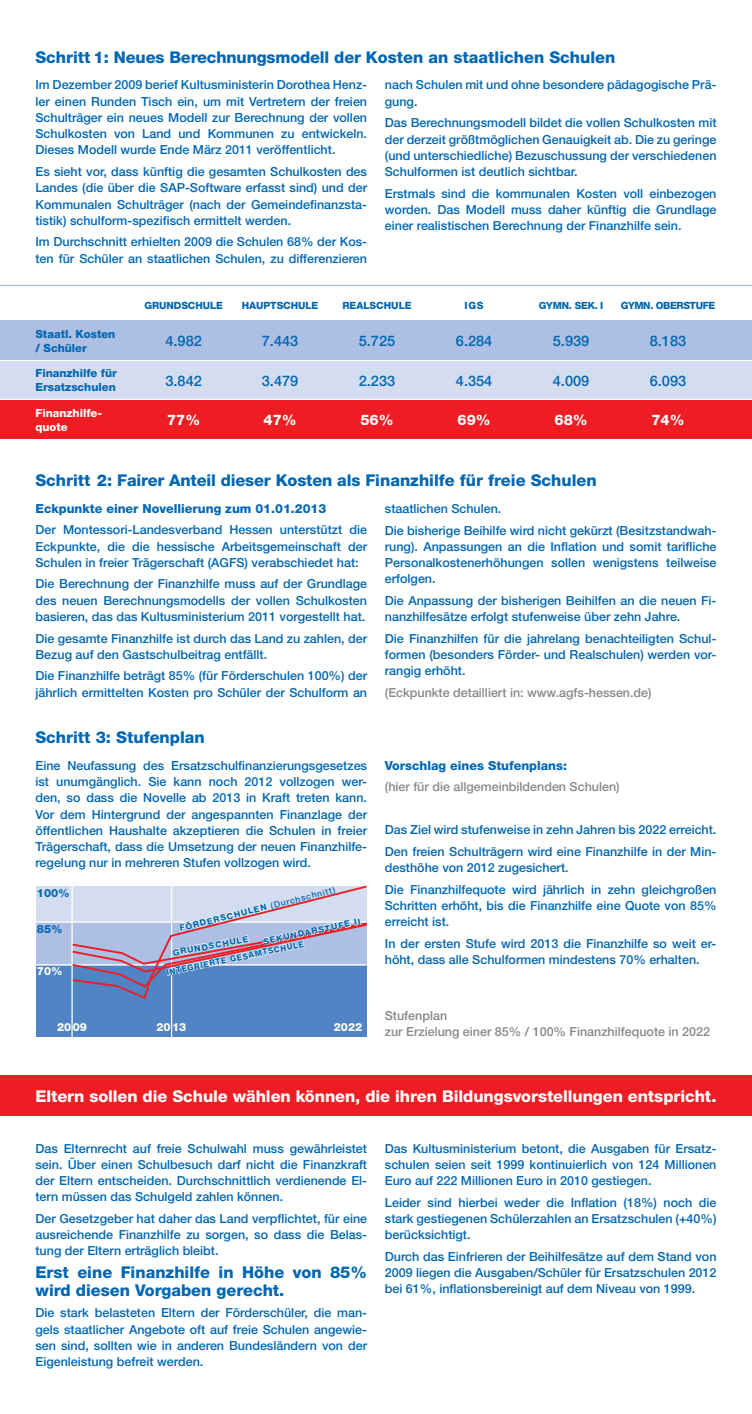
<style>
.page{position:relative;width:752px;height:1414px;background:#fff}
.page>*{position:absolute;margin:0;border:0;box-sizing:border-box;transform-origin:0 0}
.t1{font:800 16.25px/17.5px "Helvetica Neue";color:#0166b3}
.t2{font:800 16.25px "Helvetica Neue";letter-spacing:-.005em;color:#fff}
.t3{font:500 14.5px "Helvetica Neue";color:#0166b3}
.t4{font:800 14.5px "Helvetica Neue";color:#fff}
.t5{font:500 12.5px/16.2px "Helvetica Neue";color:#0166b3;text-align:justify}
.t6{font:500 12.5px/16.2px "Helvetica Neue";color:#86888b}
.t7{font:800 12.5px "Helvetica Neue";color:#0166b3}
.t8{font:800 11.25px/13.8px "Helvetica Neue";color:#0166b3}
.t9{font:800 11.25px/13.8px "Helvetica Neue";color:#fff}
.t10{font:800 10px "Helvetica Neue";letter-spacing:-.01em;color:#0166b3}
.t11{font:800 10px "Helvetica Neue";letter-spacing:-.04em;color:#0166b3}
.t12{font:800 9.88px "Helvetica Neue";letter-spacing:-.02em;color:#0166b3}
.t13{font:500 8.62px "Helvetica Neue";color:#0166b3}
.t14{font:800 8.62px "Helvetica Neue";color:#0166b3}
.t15{font:800 8.62px "Helvetica Neue";color:#0166b3;scale:.9 1}
.s1{font-weight:800}
</style>
<div class="page">
<div style="left:0;top:361px;width:751px;height:38px;background:#d4ddef"></div>
<svg style="left:0;top:285px;width:751px;height:36px"></svg>
<div style="left:0;top:1075px;width:751px;height:41px;background:#ee1d23"></div>
<div style="left:0;top:400px;width:751px;height:39px;background:#ee1d23"></div>
<div style="left:0;top:321px;width:751px;height:39px;background:#adbfe2"></div>
<div style="left:36px;top:885px;width:330px;height:37px;background:#d4ddef"></div>
<div style="left:36px;top:922px;width:330px;height:43px;background:#adbfe2"></div>
<div style="left:36px;top:965px;width:330px;height:71px;background:#5084c4"></div>
<hr style="left:36px;top:921px;width:330px;height:2px;background:#fff">
<hr style="left:35px;top:964px;width:331px;height:1px;background:#fff">
<svg style="left:70px;top:885px;width:297px;height:152px"></svg>
<h1 class="t1" style="left:35px;top:48px;width:581px">Schritt 1: Neues Berechnungsmodell der Kosten an staatlichen Schulen</h1>
<p class="t5" style="left:35px;top:77px;width:333px">Im Dezember 2009 berief Kultusministerin Dorothea Henz&shy;ler einen Runden Tisch ein, um mit Vertretern der freien Schulträger ein neues Modell zur Berechnung der vollen Schulkosten von Land und Kommunen zu entwickeln.<br>Dieses Modell wurde Ende März 2011 veröffentlicht.</p>
<p class="t5" style="left:35px;top:163px;width:333px">Es sieht vor, dass künftig die gesamten Schulkosten des Landes (die über die SAP-Software erfasst sind) und der Kommunalen Schulträger (nach der Gemeindefinanzsta&shy;tistik) schulform-spezifisch ermittelt werden.</p>
<p class="t5" style="left:35px;top:234px;width:333px">Im Durchschnitt erhielten 2009 die Schulen 68% der Kos&shy;ten für Schüler an staatlichen Schulen, zu differenzieren</p>
<p class="t5" style="left:384px;top:77px;width:333px">nach Schulen mit und ohne besondere pädagogische Prä&shy;gung.</p>
<p class="t5" style="left:384px;top:115px;width:333px">Das Berechnungsmodell bildet die vollen Schulkosten mit der derzeit größtmöglichen Genauigkeit ab. Die zu geringe (und unterschiedliche) Bezuschussung der verschiedenen Schulformen ist deutlich sichtbar.</p>
<p class="t5" style="left:384px;top:185px;width:333px">Erstmals sind die kommunalen Kosten voll einbezogen worden. Das Modell muss daher künftig die Grundlage einer realistischen Berechnung der Finanzhilfe sein.</p>
<p class="t10" style="left:144px;top:299px;width:80px">GRUNDSCHULE</p>
<p class="t10" style="left:242px;top:299px;width:78px">HAUPTSCHULE</p>
<p class="t10" style="left:342px;top:299px;width:71px">REALSCHULE</p>
<p class="t10" style="left:464px;top:299px;width:21px">IGS</p>
<p class="t12" style="left:538px;top:300px;width:66px">GYMN. SEK. I</p>
<p class="t11" style="left:620px;top:299px;width:96px">GYMN. OBERSTUFE</p>
<p class="t8" style="left:35px;top:327px;width:81px">Staatl. Kosten / Schüler</p>
<p class="t3" style="left:165px;top:332px;width:38px">4.982</p>
<p class="t3" style="left:262px;top:332px;width:38px">7.443</p>
<p class="t3" style="left:358px;top:332px;width:38px">5.725</p>
<p class="t3" style="left:455px;top:332px;width:38px">6.284</p>
<p class="t3" style="left:552px;top:332px;width:38px">5.939</p>
<p class="t3" style="left:649px;top:332px;width:38px">8.183</p>
<p class="t8" style="left:35px;top:366px;width:83px">Finanzhilfe für<br>Ersatzschulen</p>
<p class="t3" style="left:165px;top:372px;width:38px">3.842</p>
<p class="t3" style="left:262px;top:372px;width:38px">3.479</p>
<p class="t3" style="left:358px;top:372px;width:38px">2.233</p>
<p class="t3" style="left:455px;top:372px;width:38px">4.354</p>
<p class="t3" style="left:552px;top:372px;width:38px">4.009</p>
<p class="t3" style="left:649px;top:372px;width:38px">6.093</p>
<p class="t9" style="left:35px;top:406px;width:68px">Finanzhilfe&shy;quote</p>
<p class="t4" style="left:167px;top:411px;width:35px">77%</p>
<p class="t4" style="left:263px;top:411px;width:35px">47%</p>
<p class="t4" style="left:360px;top:411px;width:35px">56%</p>
<p class="t4" style="left:457px;top:411px;width:35px">69%</p>
<p class="t4" style="left:554px;top:411px;width:35px">68%</p>
<p class="t4" style="left:651px;top:411px;width:35px">74%</p>
<h1 class="t1" style="left:35px;top:472px;width:562px">Schritt 2: Fairer Anteil dieser Kosten als Finanzhilfe für freie Schulen</h1>
<p class="t7" style="left:35px;top:501px;width:292px">Eckpunkte einer Novellierung zum 01.01.2013</p>
<p class="t5" style="left:35px;top:522px;width:333px">Der Montessori-Landesverband Hessen unterstützt die Eckpunkte, die die hessische Arbeitsgemeinschaft der Schulen in freier Trägerschaft (AGFS) verabschiedet hat:</p>
<p class="t5" style="left:35px;top:576px;width:333px">Die Berechnung der Finanzhilfe muss auf der Grundlage des neuen Berechnungsmodells der vollen Schulkosten basieren, das das Kultusministerium 2011 vorgestellt hat.</p>
<p class="t5" style="left:35px;top:630px;width:333px">Die gesamte Finanzhilfe ist durch das Land zu zahlen, der<br>Bezug auf den Gastschulbeitrag entfällt.</p>
<p class="t5" style="left:35px;top:668px;width:333px">Die Finanzhilfe beträgt 85% (für Förderschulen 100%) der jährlich ermittelten Kosten pro Schüler der Schulform an</p>
<h1 class="t1" style="left:35px;top:729px;width:171px">Schritt 3: Stufenplan</h1>
<p class="t5" style="left:384px;top:498px;width:333px;line-height:21.5px">staatlichen Schulen.<br>Die bisherige Beihilfe wird nicht gekürzt (Besitzstandwah-</p>
<p class="t5" style="left:384px;top:538px;width:333px">rung). Anpassungen an die Inflation und somit tarifliche Personalkostenerhöhungen sollen wenigstens teilweise erfolgen.</p>
<p class="t5" style="left:384px;top:592px;width:333px">Die Anpassung der bisherigen Beihilfen an die neuen Fi&shy;nanzhilfesätze erfolgt stufenweise über zehn Jahre.</p>
<p class="t5" style="left:384px;top:630px;width:333px">Die Finanzhilfen für die jahrelang benachteiligten Schul&shy;formen (besonders Förder- und Realschulen) werden vor&shy;rangig erhöht.</p>
<p class="t6" style="left:384px;top:684px;width:268px">(Eckpunkte detailliert in: www.agfs-hessen.de)</p>
<p class="t5" style="left:35px;top:757px;width:333px">Eine Neufassung des Ersatzschulfinanzierungsgesetzes ist unumgänglich. Sie kann noch 2012 vollzogen wer&shy;den, so dass die Novelle ab 2013 in Kraft treten kann.<br>Vor dem Hintergrund der angespannten Finanzlage der öffentlichen Haushalte akzeptieren die Schulen in freier Trägerschaft, dass die Umsetzung der neuen Finanzhilfe&shy;regelung nur in mehreren Stufen vollzogen wird.</p>
<p class="t7" style="left:384px;top:758px;width:184px">Vorschlag eines Stufenplans:</p>
<p class="t6" style="left:384px;top:778px;width:236px">(hier für die allgemeinbildenden Schulen)</p>
<p class="t5" style="left:384px;top:819px;width:333px;line-height:21.5px">Das Ziel wird stufenweise in zehn Jahren bis 2022 erreicht.<br>Den freien Schulträgern wird eine Finanzhilfe in der Min-</p>
<p class="t5" style="left:384px;top:857px;width:333px;line-height:21.5px">desthöhe von 2012 zugesichert.<br>Die Finanzhilfequote wird jährlich in zehn gleichgroßen</p>
<p class="t5" style="left:384px;top:897px;width:333px">Schritten erhöht, bis die Finanzhilfe eine Quote von 85% erreicht ist.</p>
<p class="t5" style="left:384px;top:935px;width:333px">In der ersten Stufe wird 2013 die Finanzhilfe so weit er&shy;höht, dass alle Schulformen mindestens 70% erhalten.</p>
<p class="t13" style="left:178px;top:923px;width:161px;rotate:-14deg"><span class="s1">FÖRDERSCHULEN</span> (Durchschnitt)</p>
<p class="t8" style="left:37px;top:886px;width:34px">100%</p>
<p class="t8" style="left:37px;top:922px;width:27px">85%</p>
<p class="t9" style="left:37px;top:964px;width:27px">70%</p>
<p class="t14" style="left:262px;top:936px;width:101px;rotate:-12deg">SEKUNDARSTUFE II</p>
<p class="t14" style="left:172px;top:947px;width:78px;rotate:-10deg">GRUNDSCHULE</p>
<p class="t15" style="left:165px;top:967px;width:157px;rotate:-12deg">INTEGRIERTE GESAMTSCHULE</p>
<p class="t9" style="left:57px;top:1020px;width:31px">2009</p>
<p class="t9" style="left:156px;top:1020px;width:31px">2013</p>
<p class="t9" style="left:334px;top:1020px;width:30px">2022</p>
<p class="t6" style="left:384px;top:1007px;width:326px">Stufenplan<br>zur Erzielung einer 85% / 100% Finanzhilfequote in 2022</p>
<h1 class="t2" style="left:35px;top:1087px;width:682px">Eltern sollen die Schule wählen können, die ihren Bildungsvorstellungen entspricht.</h1>
<p class="t5" style="left:35px;top:1140px;width:333px">Das Elternrecht auf freie Schulwahl muss gewährleistet sein. Über einen Schulbesuch darf nicht die Finanzkraft der Eltern entscheiden. Durchschnittlich verdienende El&shy;tern müssen das Schulgeld zahlen können.</p>
<p class="t5" style="left:35px;top:1210px;width:333px">Der Gesetzgeber hat daher das Land verpflichtet, für eine ausreichende Finanzhilfe zu sorgen, so dass die Belas&shy;tung der Eltern erträglich bleibt.</p>
<h1 class="t1" style="left:35px;top:1264px;width:333px">Erst eine Finanzhilfe in Höhe von 85% wird diesen Vorgaben gerecht.</h1>
<p class="t5" style="left:35px;top:1304px;width:333px">Die stark belasteten Eltern der Förderschüler, die man&shy;gels staatlicher Angebote oft auf freie Schulen angewie&shy;sen sind, sollten wie in anderen Bundesländern von der Eigenleistung befreit werden.</p>
<p class="t5" style="left:384px;top:1140px;width:333px">Das Kultusministerium betont, die Ausgaben für Ersatz&shy;schulen seien seit 1999 kontinuierlich von 124 Millionen Euro auf 222 Millionen Euro in 2010 gestiegen.</p>
<p class="t5" style="left:384px;top:1194px;width:333px">Leider sind hierbei weder die Inflation (18%) noch die stark gestiegenen Schülerzahlen an Ersatzschulen (+40%) berücksichtigt.</p>
<p class="t5" style="left:384px;top:1248px;width:333px">Durch das Einfrieren der Beihilfesätze auf dem Stand von 2009 liegen die Ausgaben/Schüler für Ersatzschulen 2012 bei 61%, inflationsbereinigt auf dem Niveau von 1999.</p>
</div>
